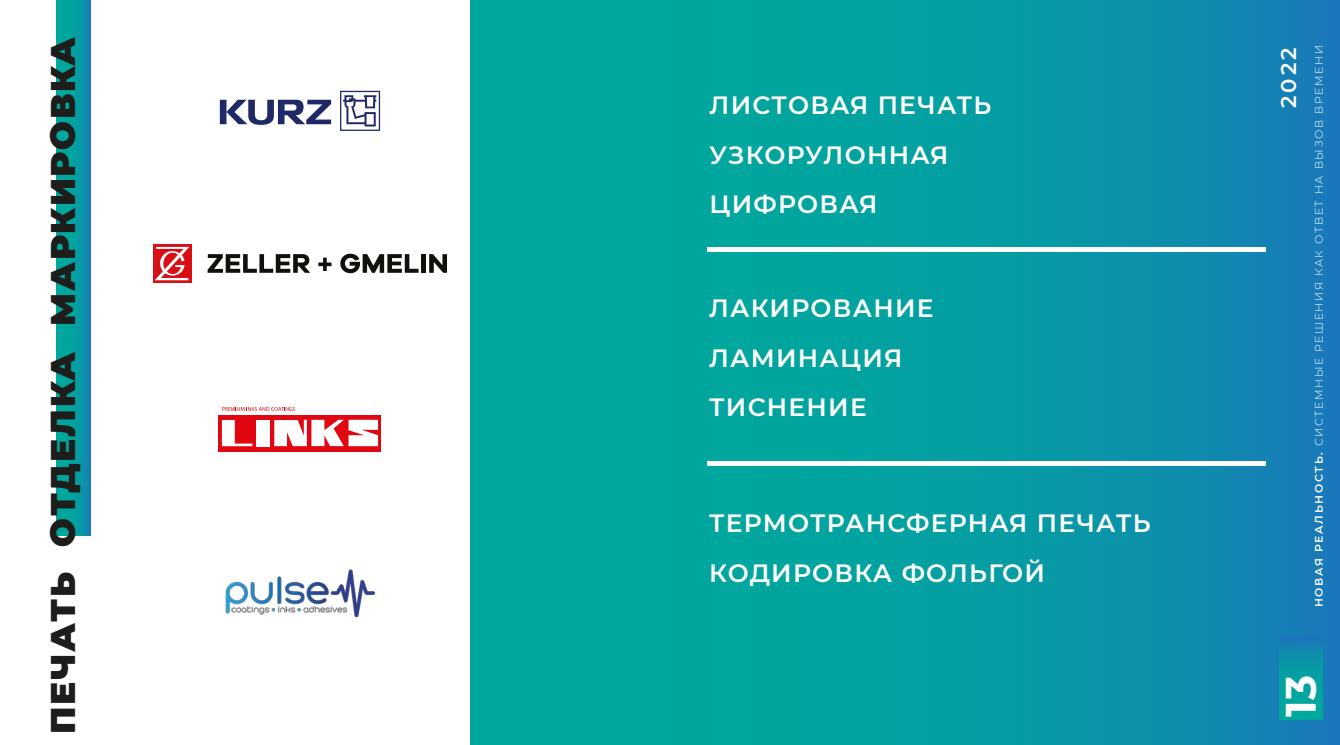
<style>
.page{position:relative;width:1340px;height:745px;background:#fff}
.page>*{position:absolute;margin:0;border:0;box-sizing:border-box;transform-origin:0 0}
.t1{font:700 42.35px "Montserrat";color:#fff}
.t2{font:900 34.21px "Montserrat";letter-spacing:.05em;color:#1d1d1b}
.t3{font:600 24.94px/49.5px "Montserrat";letter-spacing:.05em;color:#fff}
.t4{font:600 21.26px "Montserrat";color:#fff}
.t5{font:300 10.94px "Montserrat";letter-spacing:.15em;color:#fff}
.s1{font-weight:600}
</style>
<div class="page">
<div style="left:471px;top:0;width:868px;height:744px;background:linear-gradient(to right,#00b197,#1285b2)"></div>
<div style="left:57px;top:0;width:34px;height:535px;background:linear-gradient(to right,#00b197,#1088b0)"></div>
<svg style="left:207px;top:254px;width:103px;height:18px"></svg>
<svg style="left:318px;top:257px;width:13px;height:14px"></svg>
<svg style="left:340px;top:253px;width:78px;height:20px"></svg>
<svg style="left:429px;top:254px;width:18px;height:18px"></svg>
<div style="left:421px;top:254px;width:5px;height:18px;background:#12100b"></div>
<svg style="left:153px;top:244px;width:39px;height:39px"></svg>
<svg style="left:155px;top:247px;width:34px;height:33px"></svg>
<svg style="left:340px;top:91px;width:40px;height:40px"></svg>
<svg style="left:220px;top:100px;width:111px;height:25px"></svg>
<div style="left:218px;top:414px;width:163px;height:37px;background:#e20613"></div>
<svg style="left:222px;top:420px;width:30px;height:26px"></svg>
<div style="left:257px;top:420px;width:13px;height:26px;background:#fff"></div>
<svg style="left:274px;top:419px;width:104px;height:27px"></svg>
<svg style="left:222px;top:407px;width:73px;height:3px"></svg>
<img style="left:225px;top:569px;width:150px;height:49px">
<div style="left:707px;top:246px;width:559px;height:5px;background:#fff"></div>
<div style="left:707px;top:460px;width:559px;height:5px;background:#fff"></div>
<div style="left:1279px;top:635px;width:43px;height:84px;background:linear-gradient(to bottom,#1581b5,#00b197)"></div>
<h2 class="t2" style="left:37px;top:733px;width:698px;rotate:-90deg">ПЕЧАТЬ ОТДЕЛКА МАРКИРОВКА</h2>
<p class="t3" style="left:709px;top:79px;width:283px">ЛИСТОВАЯ ПЕЧАТЬ<br>УЗКОРУЛОННАЯ<br>ЦИФРОВАЯ</p>
<p class="t3" style="left:709px;top:282px;width:226px">ЛАКИРОВАНИЕ<br>ЛАМИНАЦИЯ<br>ТИСНЕНИЕ</p>
<p class="t3" style="left:709px;top:497px;width:443px">ТЕРМОТРАНСФЕРНАЯ ПЕЧАТЬ<br>КОДИРОВКА ФОЛЬГОЙ</p>
<p class="t4" style="left:1273px;top:108px;width:62px;rotate:-90deg">2022</p>
<p class="t5" style="left:1311px;top:607px;width:563px;rotate:-90deg"><span class="s1">НОВАЯ РЕАЛЬНОСТЬ.</span> СИСТЕМНЫЕ РЕШЕНИЯ КАК ОТВЕТ НА ВЫЗОВ ВРЕМЕНИ</p>
<h1 class="t1" style="left:1270px;top:716px;width:43px;rotate:-90deg">13</h1>
</div>
